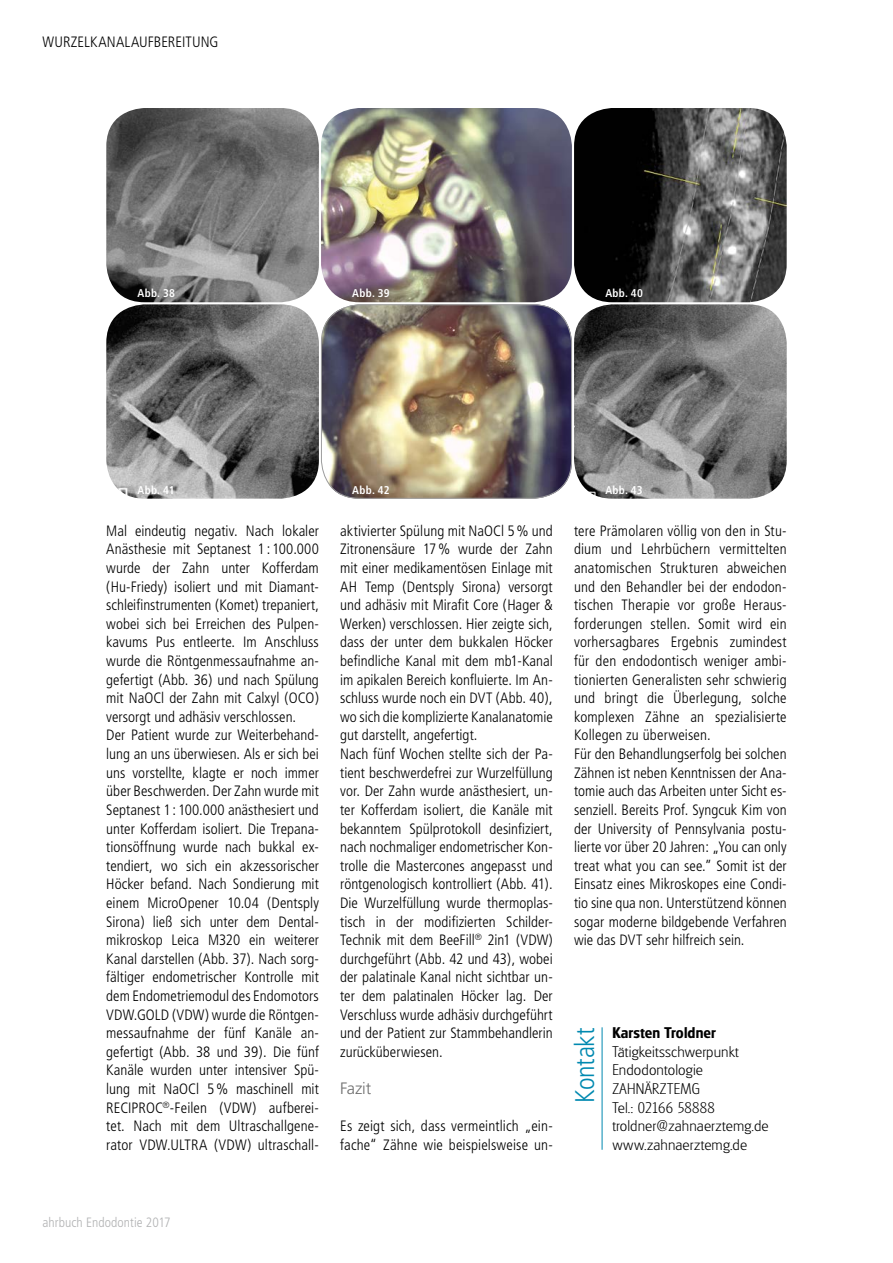
<style>
.page{position:relative;width:893px;height:1263px;background:#fff}
.page>*{position:absolute;margin:0;border:0;box-sizing:border-box;transform-origin:0 0}
.t1{font:300 condensed 27px "Frutiger";letter-spacing:-.01em;color:#0089b0}
.t2{font:300 16.5px "Frutiger";letter-spacing:-.01em;color:#6e6e6e}
.t3{font:300 condensed 15px/18.6px "Frutiger";color:#000}
.t4{font:200 15px/18.6px "Glasgow";letter-spacing:.01em;color:#000}
.t5{font:600 15px "Glasgow";letter-spacing:.01em;color:#000}
.t6{font:300 condensed 13.5px "Frutiger";letter-spacing:.005em;color:#b1b2b3}
.t7{font:700 condensed 11.25px "Frutiger";letter-spacing:.02em;color:#fff}
</style>
<div class="page">
<img style="left:106px;top:108px;width:213px;height:194px">
<img style="left:321px;top:108px;width:251px;height:194px">
<img style="left:574px;top:108px;width:213px;height:194px">
<hr style="left:602px;top:1027px;width:1px;height:123px;background:#0089b0">
<img style="left:106px;top:304px;width:213px;height:195px">
<img style="left:321px;top:304px;width:251px;height:195px">
<div style="left:321px;top:304px;width:251px;height:195px;border:1px solid #9c9c9d;border-radius:38px"></div>
<img style="left:574px;top:304px;width:213px;height:195px">
<p class="t3" style="left:43px;top:33px;width:177px">WURZELKANALAUFBEREITUNG</p>
<p class="t7" style="left:138px;top:287px;width:39px">Abb. 38</p>
<p class="t7" style="left:352px;top:287px;width:39px">Abb. 39</p>
<p class="t7" style="left:605px;top:287px;width:39px">Abb. 40</p>
<p class="t7" style="left:138px;top:483px;width:38px">Abb. 41</p>
<p class="t7" style="left:352px;top:483px;width:39px">Abb. 42</p>
<p class="t7" style="left:605px;top:483px;width:39px">Abb. 43</p>
<p class="t3" style="left:106px;top:522px;width:214px">Mal eindeutig negativ. Nach lokaler Anästhesie mit Septanest 1 : 100.000 wurde der Zahn unter Kofferdam (Hu-Friedy) isoliert und mit Diamant&shy;schleifinstrumenten (Komet) trepaniert, wobei sich bei Erreichen des Pulpen&shy;kavums Pus entleerte. Im Anschluss wurde die Röntgenmessaufnahme an&shy;gefertigt (Abb. 36) und nach Spülung mit NaOCl der Zahn mit Calxyl (OCO) versorgt und adhäsiv verschlossen.<br>Der Patient wurde zur Weiterbehand&shy;lung an uns überwiesen. Als er sich bei uns vorstellte, klagte er noch immer über Beschwerden. Der Zahn wurde mit Septanest 1 : 100.000 anästhesiert und unter Kofferdam isoliert. Die Trepana&shy;tionsöffnung wurde nach bukkal ex&shy;tendiert, wo sich ein akzessorischer Höcker befand. Nach Sondierung mit einem MicroOpener 10.04 (Dentsply Sirona) ließ sich unter dem Dental&shy;mikroskop Leica M320 ein weiterer Kanal darstellen (Abb. 37). Nach sorg&shy;fältiger endometrischer Kontrolle mit dem Endometriemodul des Endomotors VDW.GOLD (VDW) wurde die Röntgen&shy;messaufnahme der fünf Kanäle an&shy;gefertigt (Abb. 38 und 39). Die fünf Kanäle wurden unter intensiver Spü&shy;lung mit NaOCl 5% maschinell mit RECIPROC<sup>®</sup>-Feilen (VDW) aufberei&shy;tet. Nach mit dem Ultraschallgene&shy;rator VDW.ULTRA (VDW) ultraschall-</p>
<p class="t3" style="left:340px;top:522px;width:214px">aktivierter Spülung mit NaOCl 5% und Zitronensäure 17% wurde der Zahn mit einer medikamentösen Einlage mit AH Temp (Dentsply Sirona) versorgt und adhäsiv mit Mirafit Core (Hager &amp; Werken) verschlossen. Hier zeigte sich, dass der unter dem bukkalen Höcker befindliche Kanal mit dem mb1-Kanal im apikalen Bereich konfluierte. Im An&shy;schluss wurde noch ein DVT (Abb. 40), wo sich die komplizierte Kanalanatomie gut darstellt, angefertigt.<br>Nach fünf Wochen stellte sich der Pa&shy;tient beschwerdefrei zur Wurzelfüllung vor. Der Zahn wurde anästhesiert, un&shy;ter Kofferdam isoliert, die Kanäle mit bekanntem Spülprotokoll desinfiziert, nach nochmaliger endometrischer Kon&shy;trolle die Mastercones angepasst und röntgenologisch kontrolliert (Abb. 41).<br>Die Wurzelfüllung wurde thermoplas&shy;tisch in der modifizierten Schilder-Technik mit dem BeeFill<sup>®</sup> 2in1 (VDW) durchgeführt (Abb. 42 und 43), wobei der palatinale Kanal nicht sichtbar un&shy;ter dem palatinalen Höcker lag. Der Verschluss wurde adhäsiv durchgeführt und der Patient zur Stammbehandlerin zurücküberwiesen.</p>
<p class="t2" style="left:340px;top:1079px;width:33px">Fazit</p>
<p class="t3" style="left:340px;top:1117px;width:214px">Es zeigt sich, dass vermeintlich „ein&shy;fache“ Zähne wie beispielsweise un-</p>
<p class="t3" style="left:574px;top:522px;width:214px">tere Prämolaren völlig von den in Stu&shy;dium und Lehrbüchern vermittelten anatomischen Strukturen abweichen und den Behandler bei der endodon&shy;tischen Therapie vor große Heraus&shy;forderungen stellen. Somit wird ein vorhersagbares Ergebnis zumindest für den endodontisch weniger ambi&shy;tionierten Generalisten sehr schwierig und bringt die Überlegung, solche komplexen Zähne an spezialisierte Kollegen zu überweisen.<br>Für den Behandlungserfolg bei solchen Zähnen ist neben Kenntnissen der Ana&shy;tomie auch das Arbeiten unter Sicht es&shy;senziell. Bereits Prof. Syngcuk Kim von der University of Pennsylvania postu&shy;lierte vor über 20 Jahren: „You can only treat what you can see.” Somit ist der Einsatz eines Mikroskopes eine Condi&shy;tio sine qua non. Unterstützend können sogar moderne bildgebende Verfahren wie das DVT sehr hilfreich sein.</p>
<h1 class="t1" style="left:570px;top:1103px;width:77px;rotate:-90deg">Kontakt</h1>
<p class="t5" style="left:612px;top:1023px;width:105px">Karsten Troldner</p>
<p class="t4" style="left:612px;top:1042px;width:158px">Tätigkeitsschwerpunkt<br>Endodontologie<br>ZAHNÄRZTEMG<br>Tel.: 02166 58888 troldner@zahnaerztemg.de www.zahnaerztemg.de</p>
<p class="t6" style="left:43px;top:1214px;width:130px">ahrbuch Endodontie 2017</p>
</div>
